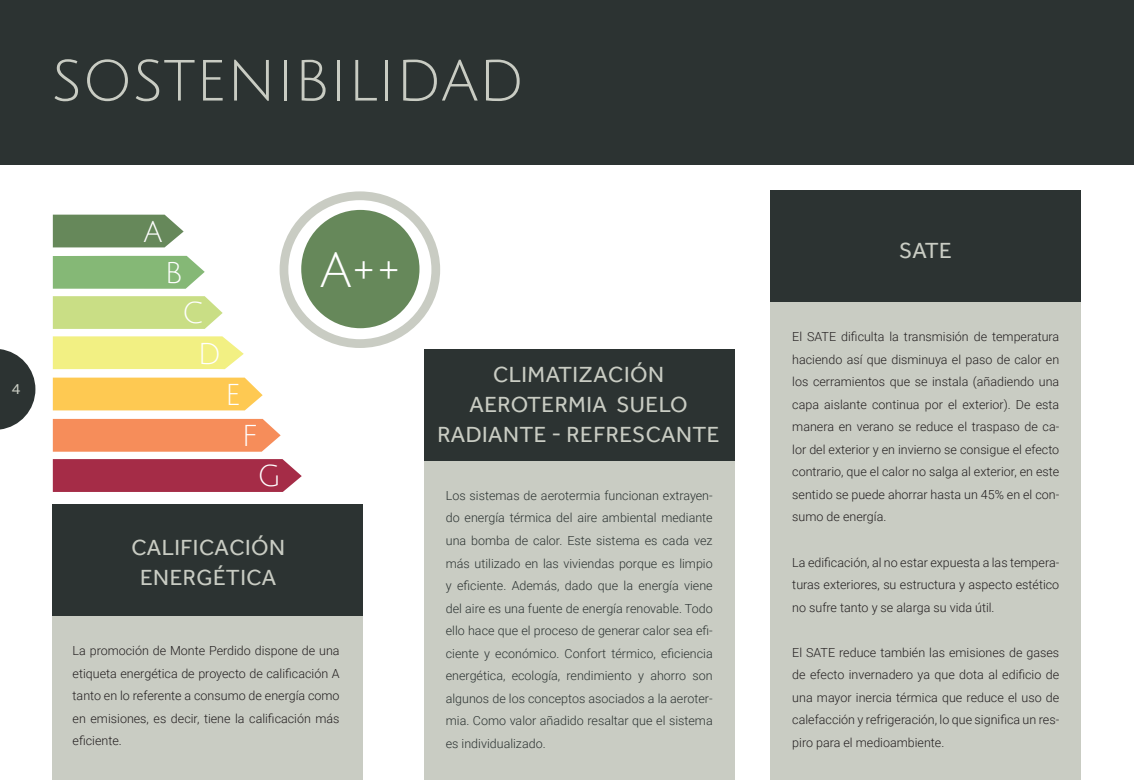
<style>
.page{position:relative;width:1134px;height:780px;background:#fff}
.page>*{position:absolute;margin:0;border:0;box-sizing:border-box;transform-origin:0 0}
.t1{font:62.5px "Julius Sans One";color:#c9ccc3}
.t2{font:48.5px "Julius Sans One";color:#fff}
.t3{font:29.38px/40.1px "Julius Sans One";color:#fff}
.t4{font:300 25.25px "Roboto";color:#c9ccc3}
.t5{font:22.5px/30px "Effra";letter-spacing:.02em;color:#c9ccc3;text-align:center}
.t6{font:300 12.5px/22.5px "Roboto";color:#231f20;text-align:justify}
.t7{font:300 12.5px/22.5px "Roboto";color:#2c3332;text-align:justify}
</style>
<div class="page">
<div style="left:53px;top:504px;width:310px;height:112px;background:#2c3332"></div>
<div style="left:424px;top:460px;width:310px;height:320px;background:#c9ccc3"></div>
<div style="left:771px;top:302px;width:310px;height:478px;background:#c9ccc3"></div>
<div style="left:53px;top:616px;width:310px;height:164px;background:#c9ccc3"></div>
<div style="left:424px;top:349px;width:310px;height:111px;background:#2c3332"></div>
<div style="left:301px;top:210px;width:118px;height:118px;background:#66885a;border-radius:50%"></div>
<div style="left:771px;top:190px;width:310px;height:112px;background:#2c3332"></div>
<div style="left:0;top:0;width:1134px;height:165px;background:#2c3332"></div>
<div style="left:280px;top:191px;width:160px;height:157px;border:9px solid #c9ccc3;border-radius:50%"></div>
<svg style="left:0;top:349px;width:35px;height:80px"></svg>
<svg style="left:53px;top:215px;width:131px;height:32px;background:#719066"></svg>
<svg style="left:53px;top:256px;width:152px;height:33px;background:#8dbc7f"></svg>
<svg style="left:53px;top:296px;width:170px;height:33px;background:#cce08c"></svg>
<svg style="left:53px;top:336px;width:191px;height:33px;background:#f2f08b"></svg>
<svg style="left:53px;top:377px;width:210px;height:33px;background:#fecc5c"></svg>
<div style="left:53px;top:419px;width:228px;height:32px;background:#f68d5a"></div>
<svg style="left:53px;top:459px;width:249px;height:33px;background:#a8354e"></svg>
<h1 class="t1" style="left:52px;top:47px;width:474px">sostenibilidad</h1>
<h3 class="t4" style="left:12px;top:367px;width:11px">4</h3>
<h3 class="t3" style="left:144px;top:212px;width:21px">A</h3>
<h3 class="t3" style="left:165px;top:254px;width:20px">B</h3>
<h3 class="t3" style="left:182px;top:294px;width:23px">C</h3>
<h3 class="t3" style="left:198px;top:334px;width:25px">D</h3>
<h3 class="t3" style="left:225px;top:375px;width:17px">E</h3>
<h3 class="t3" style="left:257px;top:417px;width:25px;text-indent:-15px">F<br>G</h3>
<h3 class="t5" style="left:131px;top:532px;width:155px">CALIFICACIÓN<br>ENERGÉTICA</h3>
<h2 class="t2" style="left:320px;top:245px;width:82px">A++</h2>
<p class="t6" style="left:73px;top:639px;width:268px">La promoción de Monte Perdido dispone de una etiqueta energética de proyecto de calificación A tanto en lo referente a consumo de energía como en emisiones, es decir, tiene la calificación más eficiente.</p>
<h3 class="t5" style="left:437px;top:359px;width:284px">CLIMATIZACIÓN<br>AEROTERMIA SUELO<br>RADIANTE - REFRESCANTE</h3>
<p class="t7" style="left:446px;top:484px;width:268px">Los sistemas de aerotermia funcionan extrayen&shy;do energía térmica del aire ambiental mediante una bomba de calor. Este sistema es cada vez más utilizado en las viviendas porque es limpio y eficiente. Además, dado que la energía viene del aire es una fuente de energía renovable. Todo ello hace que el proceso de generar calor sea efi&shy;ciente y económico. Confort térmico, eficiencia energética, ecología, rendimiento y ahorro son algunos de los conceptos asociados a la aeroter&shy;mia. Como valor añadido resaltar que el sistema es individualizado.</p>
<h3 class="t5" style="left:899px;top:235px;width:54px">SATE</h3>
<p class="t6" style="left:792px;top:325px;width:268px">El SATE dificulta la transmisión de temperatura haciendo así que disminuya el paso de calor en los cerramientos que se instala (añadiendo una capa aislante continua por el exterior). De esta manera en verano se reduce el traspaso de ca&shy;lor del exterior y en invierno se consigue el efecto contrario, que el calor no salga al exterior, en este sentido se puede ahorrar hasta un 45% en el con&shy;sumo de energía.</p>
<p class="t6" style="left:792px;top:550px;width:268px">La edificación, al no estar expuesta a las tempera&shy;turas exteriores, su estructura y aspecto estético no sufre tanto y se alarga su vida útil.</p>
<p class="t6" style="left:792px;top:640px;width:268px">El SATE reduce también las emisiones de gases de efecto invernadero ya que dota al edificio de una mayor inercia térmica que reduce el uso de calefacción y refrigeración, lo que significa un res&shy;piro para el medioambiente.</p>
</div>
